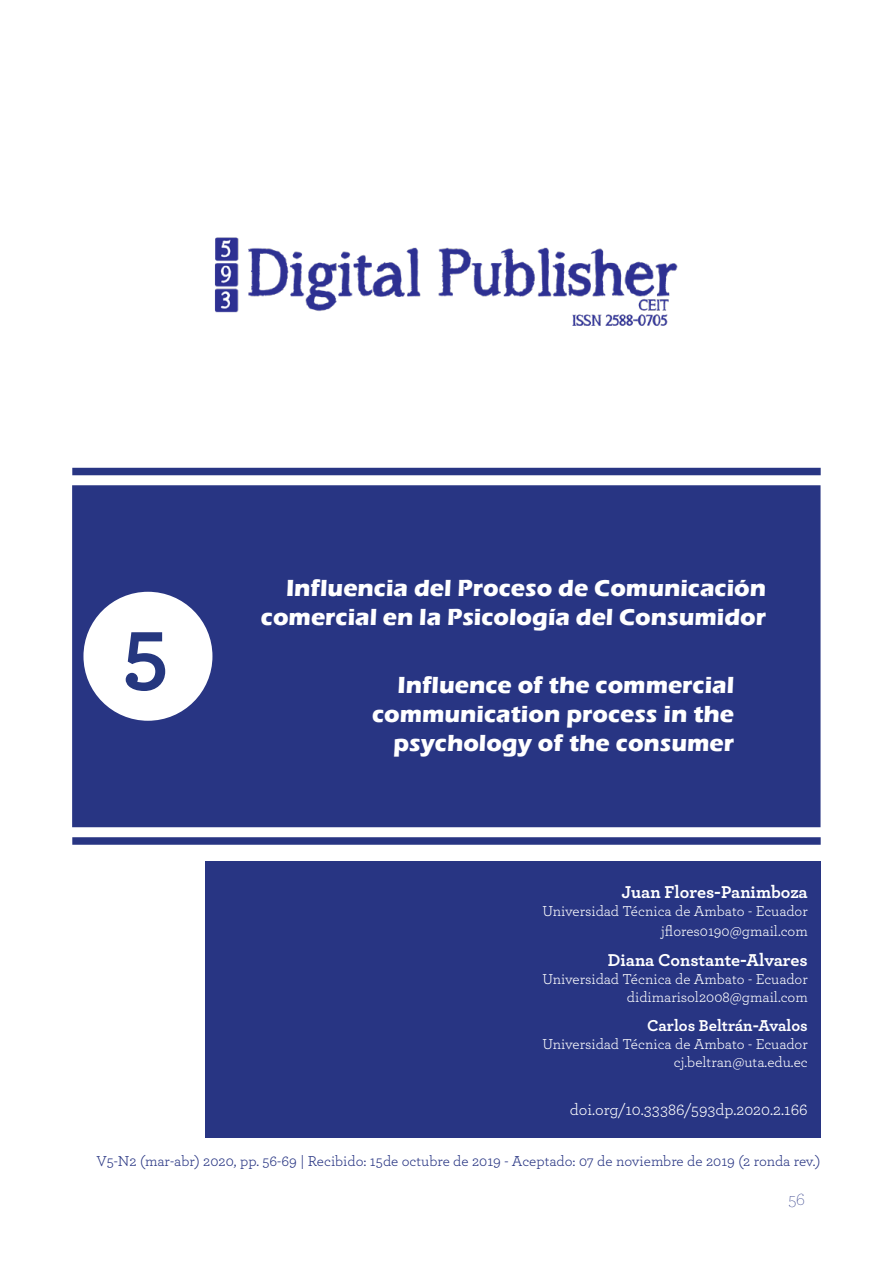
<style>
.page{position:relative;width:893px;height:1263px;background:#fff}
.page>*{position:absolute;margin:0;border:0;box-sizing:border-box;transform-origin:0 0}
.t1{font:700 90px "Archer";color:#25377f}
.t2{font:700 24px/28.8px "Eras ITC";color:#fff;text-align:right}
.t3{font:700 18px "Archer";color:#fff}
.t4{font:200 18px "Archer";color:#283583}
.t5{font:16.5px "Archer";color:#fff}
.t6{font:700 16.5px "Archer";color:#fff}
.t7{font:15px/18px "Archer";color:#fff;text-align:right}
.t8{font:15px "Archer";color:#283583}
</style>
<div class="page">
<img style="left:215px;top:237px;width:463px;height:88px">
<div style="left:72px;top:468px;width:749px;height:7px;background:#283583"></div>
<div style="left:72px;top:837px;width:749px;height:8px;background:#283583"></div>
<div style="left:72px;top:485px;width:748px;height:342px;background:#283583"></div>
<div style="left:205px;top:861px;width:615px;height:276px;background:#283583"></div>
<h1 class="t1" style="left:122px;top:578px;width:48px">5</h1>
<h2 class="t2" style="left:261px;top:574px;width:507px">Influencia del Proceso de Comunicación comercial en la Psicología del Consumidor</h2>
<h2 class="t2" style="left:372px;top:671px;width:364px">Influence of the commercial communication process in the psychology of the consumer</h2>
<p class="t3" style="left:622px;top:878px;width:188px">Juan Flores-Panimboza</p>
<p class="t7" style="left:542px;top:901px;width:267px;line-height:19.8px">Universidad Técnica de Ambato - Ecuador jflores0190@gmail.com</p>
<p class="t3" style="left:608px;top:946px;width:202px">Diana Constante-Alvares</p>
<p class="t7" style="left:542px;top:969px;width:267px">Universidad Técnica de Ambato - Ecuador didimarisol2008@gmail.com</p>
<p class="t6" style="left:647px;top:1012px;width:162px">Carlos Beltrán-Avalos</p>
<p class="t7" style="left:542px;top:1034px;width:267px">Universidad Técnica de Ambato - Ecuador cj.beltran@uta.edu.ec</p>
<p class="t5" style="left:570px;top:1098px;width:239px">doi.org/10.33386/593dp.2020.2.166</p>
<p class="t8" style="left:96px;top:1151px;width:726px">V5-N2 (mar-abr) 2020, pp. 56-69 | Recibido: 15de octubre de 2019 - Aceptado: 07 de noviembre de 2019 (2 ronda rev.)</p>
<p class="t4" style="left:788px;top:1188px;width:18px">56</p>
</div>
